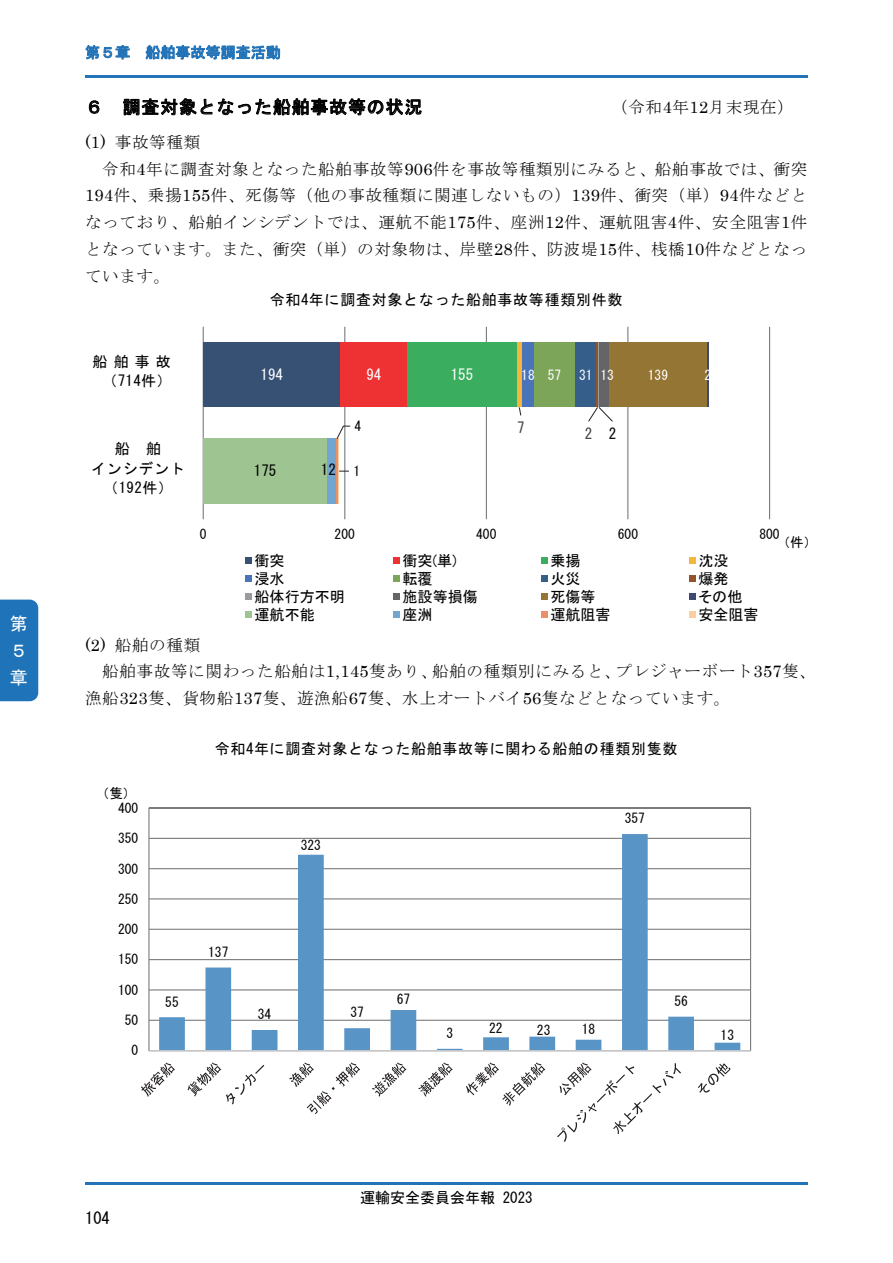
<style>
.page{position:relative;width:893px;height:1263px;background:#fff}
.page>*{position:absolute;margin:0;border:0;box-sizing:border-box;transform-origin:0 0}
.t1{font:18px "MS Gothic";letter-spacing:.045em;color:#000}
.t2{font:18px/27px "MS Gothic";color:#fff}
.t3{font:16.5px "MS Mincho";letter-spacing:.045em;color:#000}
.t4{font:16.5px "MS Gothic";color:#000}
.t5{font:15px/19.5px "MS Gothic";letter-spacing:.04em;color:#000;text-align:center}
.t6{font:15px "MS P Gothic";color:#000}
.t7{font:15px "MS Gothic";color:#000}
.t8{font:15px "MS Gothic";color:#2273b7}
.t9{font:15px/19.5px "MS Gothic";letter-spacing:.215em;color:#000;text-align:right}
.t10{font:15px "MS Gothic";letter-spacing:.005em;color:#fff}
.t11{font:15px "MS Gothic";color:#404040}
.t12{font:13.5px "MS Gothic";color:#000}
.t13{font:13.5px "MS Gothic";color:#fff}
.s1{font-family:"Century"}
.s2{color:#000}
</style>
<div class="page">
<hr style="left:85px;top:75px;width:723px;height:3px;background:#2273b7">
<hr style="left:85px;top:1182px;width:723px;height:2px;background:#2273b7">
<svg style="left:148px;top:807px;width:604px;height:245px"></svg>
<svg style="left:159px;top:834px;width:581px;height:216px"></svg>
<hr style="left:149px;top:1050px;width:602px;height:1px;background:#cecfd1">
<svg style="left:141px;top:1062px;width:34px;height:34px"></svg>
<svg style="left:188px;top:1062px;width:76px;height:42px"></svg>
<svg style="left:289px;top:1062px;width:71px;height:52px"></svg>
<svg style="left:372px;top:1062px;width:34px;height:34px"></svg>
<svg style="left:418px;top:1062px;width:35px;height:34px"></svg>
<svg style="left:466px;top:1062px;width:79px;height:43px"></svg>
<svg style="left:557px;top:1062px;width:124px;height:80px"></svg>
<svg style="left:698px;top:1063px;width:32px;height:30px"></svg>
<hr style="left:203px;top:327px;width:1px;height:192px;background:#7a7c7f">
<hr style="left:344px;top:327px;width:1px;height:192px;background:#7a7c7f">
<hr style="left:486px;top:327px;width:1px;height:192px;background:#7a7c7f">
<hr style="left:627px;top:327px;width:1px;height:192px;background:#7a7c7f">
<hr style="left:769px;top:327px;width:1px;height:192px;background:#7a7c7f">
<div style="left:203px;top:342px;width:138px;height:65px;background:#365174"></div>
<div style="left:341px;top:342px;width:66px;height:65px;background:#ee3133"></div>
<div style="left:407px;top:342px;width:110px;height:65px;background:#3aae5e"></div>
<div style="left:517px;top:342px;width:5px;height:65px;background:#f6b53d"></div>
<div style="left:522px;top:342px;width:12px;height:65px;background:#4974b9"></div>
<div style="left:534px;top:342px;width:41px;height:65px;background:#7da559"></div>
<div style="left:575px;top:342px;width:22px;height:65px;background:#355f8a"></div>
<hr style="left:597px;top:342px;width:1px;height:65px;background:#93542a">
<hr style="left:598px;top:342px;width:2px;height:65px;background:#999b9e">
<div style="left:600px;top:342px;width:9px;height:65px;background:#656568"></div>
<div style="left:609px;top:342px;width:98px;height:65px;background:#957533"></div>
<hr style="left:707px;top:342px;width:2px;height:65px;background:#3d4a73">
<div style="left:203px;top:438px;width:124px;height:66px;background:#9ec591"></div>
<div style="left:327px;top:438px;width:9px;height:66px;background:#72a6d0"></div>
<hr style="left:336px;top:438px;width:2px;height:66px;background:#e99066">
<hr style="left:338px;top:438px;width:1px;height:66px;background:#face9d">
<svg style="left:518px;top:407px;width:4px;height:9px"></svg>
<svg style="left:588px;top:406px;width:25px;height:16px"></svg>
<svg style="left:336px;top:425px;width:15px;height:15px"></svg>
<div style="left:245px;top:557px;width:7px;height:7px;background:#365174"></div>
<div style="left:393px;top:557px;width:7px;height:7px;background:#ee3133"></div>
<div style="left:541px;top:557px;width:7px;height:7px;background:#3aae5e"></div>
<div style="left:689px;top:557px;width:7px;height:7px;background:#f6b53d"></div>
<div style="left:245px;top:575px;width:7px;height:7px;background:#4974b9"></div>
<div style="left:393px;top:575px;width:7px;height:7px;background:#7da559"></div>
<div style="left:541px;top:575px;width:7px;height:7px;background:#355f8a"></div>
<div style="left:689px;top:575px;width:7px;height:7px;background:#93542a"></div>
<div style="left:245px;top:593px;width:7px;height:7px;background:#999b9e"></div>
<div style="left:393px;top:593px;width:7px;height:7px;background:#656568"></div>
<div style="left:541px;top:593px;width:7px;height:7px;background:#957533"></div>
<div style="left:689px;top:593px;width:7px;height:7px;background:#3d4a73"></div>
<div style="left:245px;top:611px;width:7px;height:7px;background:#9ec591"></div>
<div style="left:393px;top:611px;width:7px;height:7px;background:#72a6d0"></div>
<div style="left:541px;top:611px;width:7px;height:7px;background:#e99066"></div>
<div style="left:689px;top:611px;width:7px;height:7px;background:#face9d"></div>
<div style="left:0;top:600px;width:38px;height:101px;background:#1f73b8"></div>
<p class="t2" style="left:10px;top:610px;width:19px">第<br>５章</p>
<p class="t8" style="left:85px;top:45px;width:197px">第５章 船舶事故等調査活動</p>
<p class="t1" style="left:85px;top:98px;width:339px">６ 調査対象となった船舶事故等の状況</p>
<p class="t3" style="left:611px;top:99px;width:184px">（令和<span class="s1">4</span>年<span class="s1">12</span>月末現在）</p>
<p class="t3" style="left:85px;top:134px;width:117px"><span class="s1">(1)</span> 事故等種類</p>
<p class="t3" style="left:102px;top:160px;width:707px">令和<span class="s1">4</span>年に調査対象となった船舶事故等<span class="s1">906</span>件を事故等種類別にみると、船舶事故では、衝突</p>
<p class="t3" style="left:85px;top:187px;width:724px"><span class="s1">194</span>件、乗揚<span class="s1">155</span>件、死傷等（他の事故種類に関連しないもの）<span class="s1">139</span>件、衝突（単）<span class="s1">94</span>件などと</p>
<p class="t3" style="left:85px;top:214px;width:724px">なっており、船舶インシデントでは、運航不能<span class="s1">175</span>件、座洲<span class="s1">12</span>件、運航阻害<span class="s1">4</span>件、安全阻害<span class="s1">1</span>件</p>
<p class="t3" style="left:85px;top:241px;width:724px">となっています。また、衝突（単）の対象物は、岸壁<span class="s1">28</span>件、防波堤<span class="s1">15</span>件、桟橋<span class="s1">10</span>件などとなっ</p>
<p class="t3" style="left:85px;top:268px;width:87px">ています。</p>
<p class="t5" style="left:270px;top:289px;width:354px">令和4年に調査対象となった船舶事故等種類別件数</p>
<p class="t9" style="left:93px;top:351px;width:81px">船舶事故（714件）</p>
<p class="t5" style="left:91px;top:439px;width:95px">船 舶<br>インシデント（192件）</p>
<p class="t10" style="left:261px;top:367px;width:24px">194</p>
<p class="t10" style="left:366px;top:367px;width:17px">94</p>
<p class="t10" style="left:451px;top:367px;width:24px">155</p>
<p class="t5" style="left:254px;top:461px;width:24px">175</p>
<p class="t5" style="left:321px;top:460px;width:17px">12</p>
<p class="t12" style="left:355px;top:419px;width:8px">4</p>
<p class="t12" style="left:353px;top:464px;width:8px">1</p>
<p class="t13" style="left:521px;top:368px;width:42px">18 57</p>
<p class="t13" style="left:579px;top:368px;width:15px">31</p>
<p class="t13" style="left:600px;top:368px;width:15px">13</p>
<p class="t13" style="left:648px;top:368px;width:22px">139</p>
<p class="t13" style="left:705px;top:368px;width:8px">2</p>
<p class="t11" style="left:517px;top:420px;width:9px">7</p>
<p class="t11" style="left:585px;top:426px;width:33px">2 <span class="s2">2</span></p>
<p class="t12" style="left:200px;top:527px;width:8px">0</p>
<p class="t12" style="left:335px;top:527px;width:22px">200</p>
<p class="t12" style="left:476px;top:527px;width:22px">400</p>
<p class="t12" style="left:618px;top:527px;width:22px">600</p>
<p class="t12" style="left:759px;top:527px;width:22px">800</p>
<p class="t6" style="left:255px;top:553px;width:32px">衝突</p>
<p class="t6" style="left:403px;top:553px;width:56px">衝突(単)</p>
<p class="t6" style="left:550px;top:553px;width:32px">乗揚</p>
<p class="t6" style="left:698px;top:553px;width:32px">沈没</p>
<p class="t6" style="left:255px;top:571px;width:32px">浸水</p>
<p class="t6" style="left:403px;top:571px;width:32px">転覆</p>
<p class="t6" style="left:550px;top:571px;width:32px">火災</p>
<p class="t6" style="left:698px;top:571px;width:32px">爆発</p>
<p class="t6" style="left:255px;top:589px;width:92px">船体行方不明</p>
<p class="t6" style="left:403px;top:589px;width:77px">施設等損傷</p>
<p class="t6" style="left:550px;top:589px;width:47px">死傷等</p>
<p class="t6" style="left:698px;top:589px;width:45px">その他</p>
<p class="t6" style="left:255px;top:607px;width:62px">運航不能</p>
<p class="t6" style="left:403px;top:607px;width:32px">座洲</p>
<p class="t6" style="left:550px;top:607px;width:62px">運航阻害</p>
<p class="t6" style="left:698px;top:607px;width:62px">安全阻害</p>
<p class="t12" style="left:777px;top:536px;width:42px">（件）</p>
<p class="t3" style="left:85px;top:636px;width:117px"><span class="s1">(2)</span> 船舶の種類</p>
<p class="t3" style="left:102px;top:663px;width:715px">船舶事故等に関わった船舶は<span class="s1">1,145</span>隻あり、船舶の種類別にみると、プレジャーボート<span class="s1">357</span>隻、</p>
<p class="t3" style="left:85px;top:690px;width:647px">漁船<span class="s1">323</span>隻、貨物船<span class="s1">137</span>隻、遊漁船<span class="s1">67</span>隻、水上オートバイ<span class="s1">56</span>隻などとなっています。</p>
<p class="t5" style="left:215px;top:738px;width:464px">令和4年に調査対象となった船舶事故等に関わる船舶の種類別隻数</p>
<p class="t12" style="left:96px;top:786px;width:42px">（隻）</p>
<p class="t12" style="left:118px;top:801px;width:22px">400</p>
<p class="t12" style="left:118px;top:831px;width:22px">350</p>
<p class="t12" style="left:118px;top:862px;width:22px">300</p>
<p class="t12" style="left:118px;top:892px;width:22px">250</p>
<p class="t12" style="left:118px;top:922px;width:22px">200</p>
<p class="t12" style="left:118px;top:953px;width:22px">150</p>
<p class="t12" style="left:118px;top:983px;width:22px">100</p>
<p class="t12" style="left:125px;top:1013px;width:15px">50</p>
<p class="t12" style="left:131px;top:1044px;width:8px">0</p>
<p class="t12" style="left:165px;top:995px;width:15px">55</p>
<p class="t12" style="left:301px;top:838px;width:22px">323</p>
<p class="t12" style="left:208px;top:945px;width:22px">137</p>
<p class="t12" style="left:258px;top:1008px;width:15px">34</p>
<p class="t12" style="left:350px;top:1006px;width:15px">37</p>
<p class="t12" style="left:397px;top:992px;width:15px">67</p>
<p class="t12" style="left:625px;top:812px;width:22px">357</p>
<p class="t12" style="left:446px;top:1026px;width:8px">3</p>
<p class="t12" style="left:489px;top:1021px;width:15px">22</p>
<p class="t12" style="left:537px;top:1023px;width:15px">23</p>
<p class="t12" style="left:582px;top:1022px;width:15px">18</p>
<p class="t12" style="left:674px;top:994px;width:15px">56</p>
<p class="t12" style="left:721px;top:1028px;width:15px">13</p>
<p class="t4" style="left:85px;top:1210px;width:26px">104</p>
<p class="t7" style="left:360px;top:1190px;width:174px">運輸安全委員会年報 2023</p>
</div>
